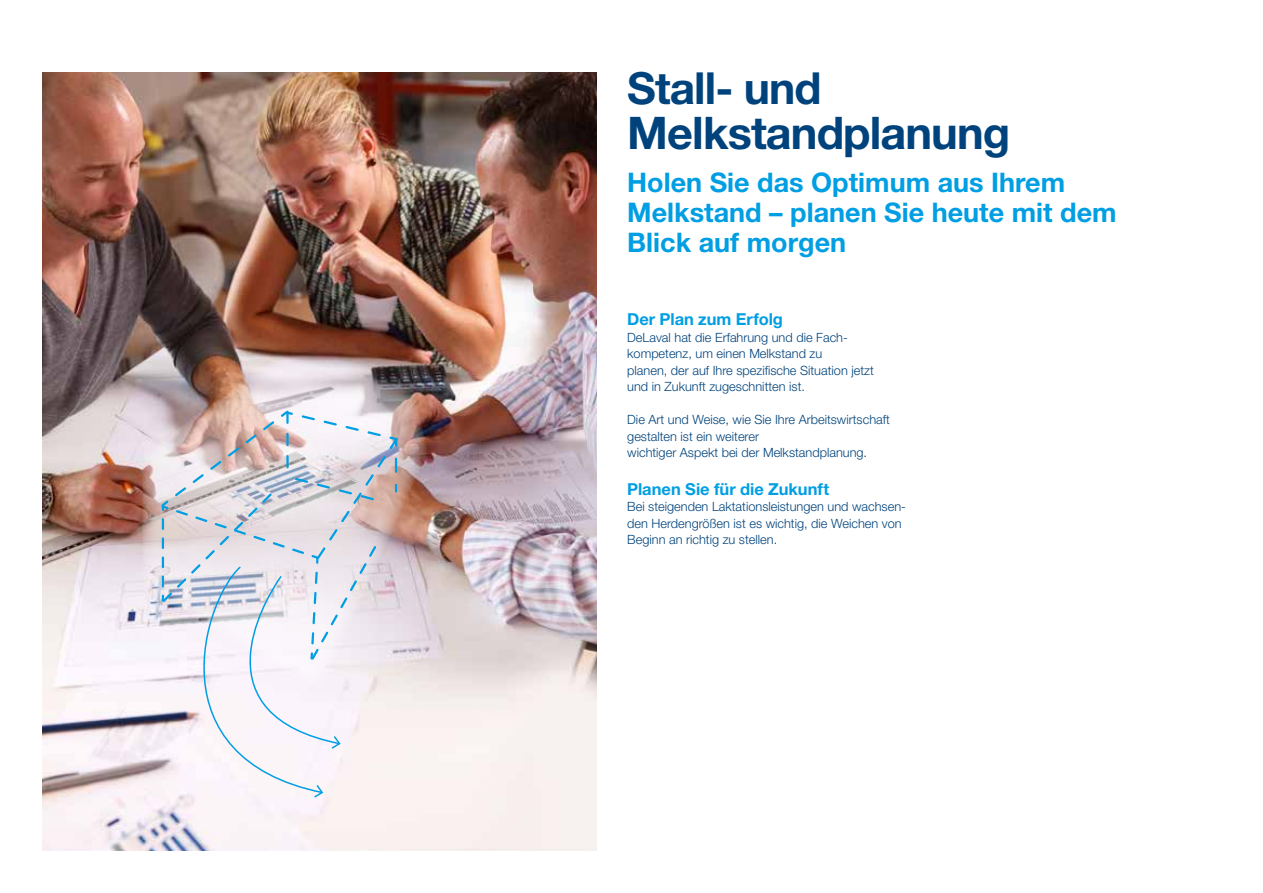
<style>
.page{position:relative;width:1263px;height:893px;background:#fff}
.page>*{position:absolute;margin:0;border:0;box-sizing:border-box;transform-origin:0 0}
.t1{font:700 45px "Helvetica Neue LT Std";letter-spacing:-.02em;color:#00437c}
.t2{font:700 44.25px "Helvetica Neue LT Std";letter-spacing:-.02em;color:#00437c}
.t3{font:700 27px/30px "Helvetica Neue LT Std";color:#009ee3}
.t4{font:700 16.5px "Helvetica Neue LT Std";color:#009ee3}
.t5{font:300 12.75px/16.5px "Helvetica Neue LT Std";color:#00437c}
</style>
<div class="page">
<img style="left:43px;top:72px;width:554px;height:778px">
<img style="left:142px;top:355px;width:286px;height:338px">
<svg style="left:154px;top:412px;width:246px;height:387px"></svg>
<h2 class="t2" style="left:627px;top:61px;width:196px">Stall- und</h2>
<h1 class="t1" style="left:627px;top:105px;width:385px">Melkstandplanung</h1>
<h3 class="t3" style="left:627px;top:166px;width:491px">Holen Sie das Optimum aus Ihrem<br>Melkstand – planen Sie heute mit dem<br>Blick auf morgen</h3>
<p class="t4" style="left:627px;top:309px;width:157px">Der Plan zum Erfolg</p>
<p class="t5" style="left:627px;top:329px;width:248px">DeLaval hat die Erfahrung und die Fach&shy;kompetenz, um einen Melkstand zu<br>planen, der auf Ihre spezifische Situation jetzt und in Zukunft zugeschnitten ist.</p>
<p class="t5" style="left:627px;top:411px;width:264px">Die Art und Weise, wie Sie Ihre Arbeitswirtschaft gestalten ist ein weiterer<br>wichtiger Aspekt bei der Melkstandplanung.</p>
<p class="t4" style="left:627px;top:479px;width:203px">Planen Sie für die Zukunft</p>
<p class="t5" style="left:627px;top:498px;width:280px">Bei steigenden Laktationsleistungen und wachsen&shy;den Herdengrößen ist es wichtig, die Weichen von<br>Beginn an richtig zu stellen.</p>
</div>
